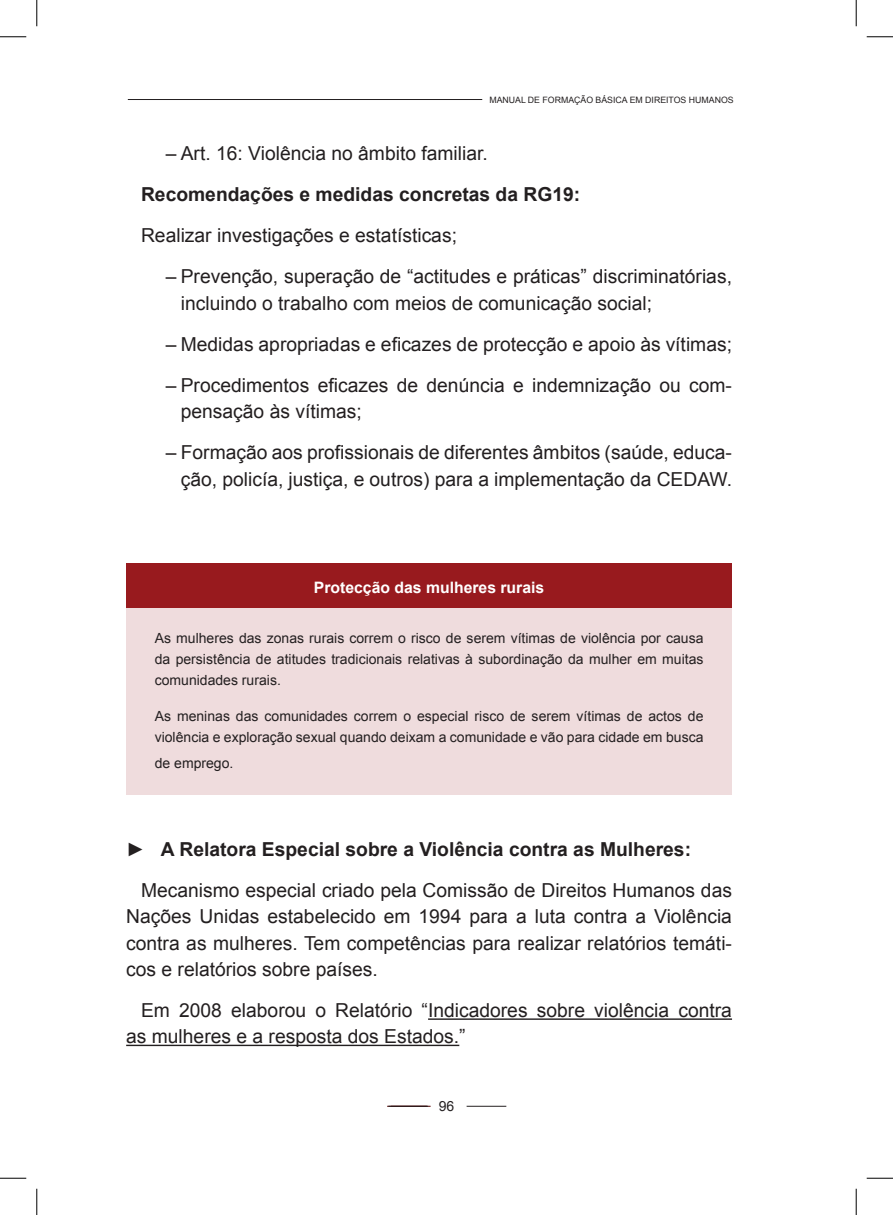
<style>
.page{position:relative;width:893px;height:1215px;background:#fff}
.page>*{position:absolute;margin:0;border:0;box-sizing:border-box;transform-origin:0 0}
.t1{font:19.25px/26.2px "Arial";color:#231f20}
.t2{font:700 19.25px "Arial";color:#231f20}
.t3{font:700 15.75px "Arial";color:#fff}
.t4{font:14px/21px "Arial";color:#231f20;text-align:justify}
.t5{font:8.75px "Arial";color:#231f20}
</style>
<div class="page">
<hr style="left:390px;top:1105px;width:40px;height:1px;background:#540000">
<hr style="left:387px;top:1105px;width:39px;height:1px;background:#540000">
<hr style="left:388px;top:1105px;width:40px;height:1px;background:#231f20">
<hr style="left:466px;top:1105px;width:40px;height:1px;background:#231f20">
<hr style="left:128px;top:99px;width:354px;height:1px;background:#231f20">
<div style="left:126px;top:563px;width:605px;height:44px;background:#981a1e"></div>
<hr style="left:428px;top:1018px;width:303px;height:1px;background:#231f20">
<hr style="left:126px;top:1044px;width:333px;height:2px;background:#231f20">
<div style="left:126px;top:607px;width:605px;height:187px;background:#efdcdd"></div>
<svg style="left:0;top:36px;width:26px;height:1px"></svg>
<svg style="left:866px;top:36px;width:26px;height:1px"></svg>
<svg style="left:0;top:1177px;width:26px;height:1px"></svg>
<svg style="left:866px;top:1177px;width:26px;height:1px"></svg>
<svg style="left:36px;top:0;width:1px;height:26px"></svg>
<svg style="left:36px;top:1188px;width:1px;height:26px"></svg>
<svg style="left:855px;top:0;width:1px;height:26px"></svg>
<svg style="left:855px;top:1188px;width:1px;height:26px"></svg>
<p class="t5" style="left:489px;top:94px;width:246px">MANUAL DE FORMAÇÃO BÁSICA EM DIREITOS HUMANOS</p>
<p class="t1" style="left:166px;top:140px;width:323px">– Art. 16: Violência no âmbito familiar.</p>
<p class="t2" style="left:141px;top:181px;width:440px">Recomendações e medidas concretas da RG19:</p>
<p class="t1" style="left:141px;top:222px;width:317px">Realizar investigações e estatísticas;</p>
<p class="t1" style="left:181px;top:264px;width:552px;text-indent:-15px">– Prevenção, superação de “actitudes e práticas” discriminatórias, incluindo o trabalho com meios de comunicação social;</p>
<p class="t1" style="left:166px;top:331px;width:567px">– Medidas apropriadas e eficazes de protecção e apoio às vítimas;</p>
<p class="t1" style="left:181px;top:372px;width:552px;text-indent:-15px">– Procedimentos eficazes de denúncia e indemnização ou com&shy;pensação às vítimas;</p>
<p class="t1" style="left:166px;top:440px;width:567px;text-align:right">– Formação aos profissionais de diferentes âmbitos (saúde, educa&shy;ção, policía, justiça, e outros) para a implementação da CEDAW.</p>
<p class="t3" style="left:314px;top:576px;width:232px">Protecção das mulheres rurais</p>
<p class="t4" style="left:155px;top:628px;width:550px">As mulheres das zonas rurais correm o risco de serem vítimas de violência por causa da persistência de atitudes tradicionais relativas à subordinação da mulher em muitas comunidades rurais.</p>
<p class="t4" style="left:155px;top:706px;width:550px">As meninas das comunidades correm o especial risco de serem vítimas de actos de violência e exploração sexual quando deixam a comunidade e vão para cidade em busca</p>
<p class="t4" style="left:155px;top:753px;width:80px">de emprego.</p>
<p class="t2" style="left:126px;top:836px;width:566px">► A Relatora Especial sobre a Violência contra as Mulheres:</p>
<p class="t1" style="left:126px;top:877px;width:607px;text-align:justify;text-indent:15px">Mecanismo especial criado pela Comissão de Direitos Humanos das Nações Unidas estabelecido em 1994 para a luta contra a Violência contra as mulheres. Tem competências para realizar relatórios temáti&shy;cos e relatórios sobre países.</p>
<p class="t1" style="left:126px;top:997px;width:607px;text-indent:15px">Em 2008 elaborou o Relatório “Indicadores sobre violência contra as mulheres e a resposta dos Estados.”</p>
<p class="t4" style="left:438px;top:1095px;width:17px">96</p>
</div>
